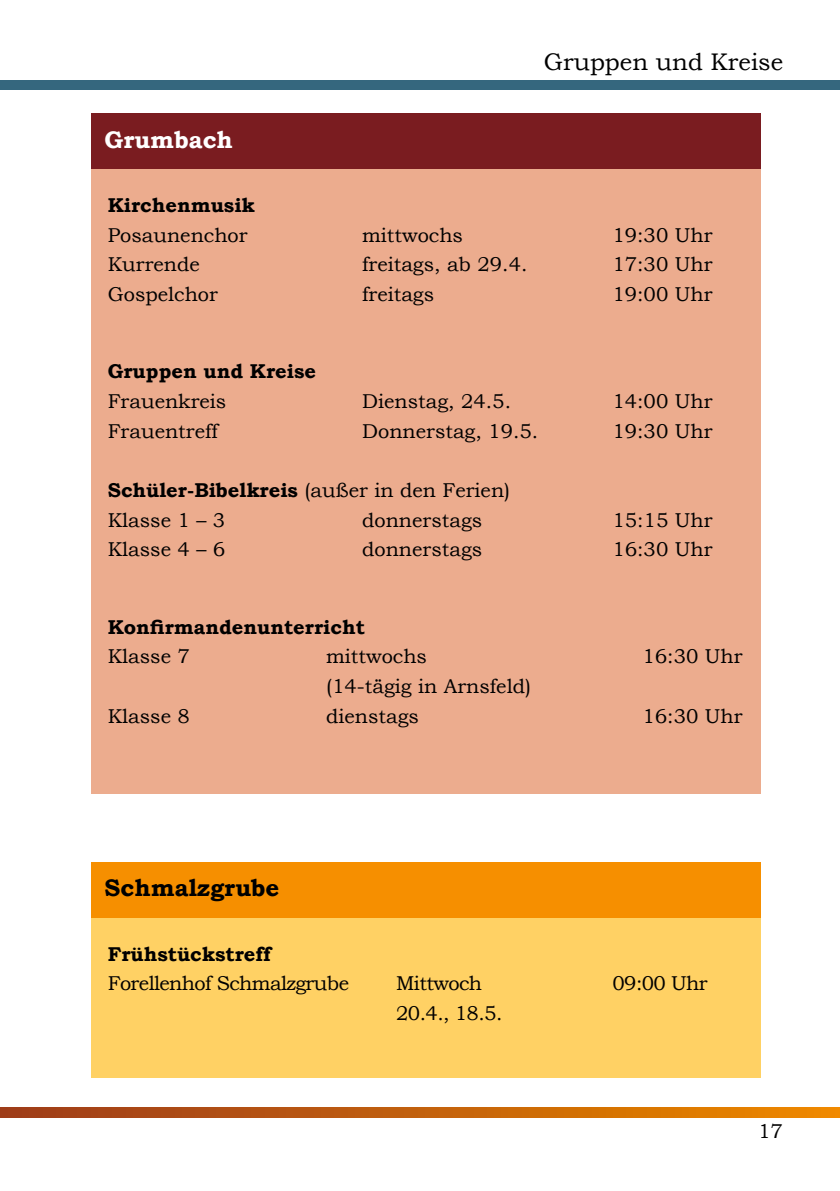
<style>
.page{position:relative;width:840px;height:1191px;background:#fff}
.page>*{position:absolute;margin:0;border:0;box-sizing:border-box;transform-origin:0 0}
.t1{font:24px "Bookman Old Style";color:#000}
.t2{font:700 24px "Bookman Old Style";color:#000}
.t3{font:700 24px "Bookman Old Style";color:#fff}
.t4{font:20px/29.6px "Bookman Old Style";color:#000}
.t5{font:700 20px "Bookman Old Style";color:#000}
.t6{font:20px "Bookman Old Style";letter-spacing:-.03em;color:#000}
.s1{font-weight:700}
</style>
<div class="page">
<div style="left:0;top:80px;width:839px;height:10px;background:#35677e"></div>
<svg style="left:0;top:1107px;width:839px;height:10px"></svg>
<div style="left:91px;top:169px;width:669px;height:625px;background:#ecac8e"></div>
<div style="left:91px;top:113px;width:669px;height:56px;background:#7a1c20"></div>
<div style="left:91px;top:862px;width:669px;height:56px;background:#f68f00"></div>
<div style="left:91px;top:918px;width:669px;height:159px;background:#ffd164"></div>
<p class="t3" style="left:105px;top:122px;width:130px">Grumbach</p>
<p class="t1" style="left:543px;top:46px;width:241px">Gruppen und Kreise</p>
<p class="t5" style="left:108px;top:191px;width:148px">Kirchenmusik</p>
<p class="t4" style="left:108px;top:220px;width:141px">Posaunenchor</p>
<p class="t4" style="left:362px;top:220px;width:102px">mittwochs</p>
<p class="t4" style="left:612px;top:220px;width:102px">19:30 Uhr</p>
<p class="t4" style="left:108px;top:250px;width:93px">Kurrende</p>
<p class="t4" style="left:362px;top:250px;width:167px">freitags, ab 29.4.</p>
<p class="t4" style="left:612px;top:250px;width:102px">17:30 Uhr</p>
<p class="t4" style="left:108px;top:279px;width:111px">Gospelchor</p>
<p class="t4" style="left:362px;top:279px;width:73px">freitags</p>
<p class="t4" style="left:612px;top:279px;width:102px">19:00 Uhr</p>
<p class="t5" style="left:108px;top:357px;width:209px">Gruppen und Kreise</p>
<p class="t4" style="left:108px;top:386px;width:120px">Frauenkreis</p>
<p class="t4" style="left:362px;top:386px;width:150px">Dienstag, 24.5.</p>
<p class="t4" style="left:612px;top:386px;width:102px">14:00 Uhr</p>
<p class="t4" style="left:108px;top:416px;width:112px">Frauentreff</p>
<p class="t4" style="left:362px;top:416px;width:178px">Donnerstag, 19.5.</p>
<p class="t4" style="left:612px;top:416px;width:102px">19:30 Uhr</p>
<p class="t4" style="left:108px;top:475px;width:404px"><span class="s1">Schüler-Bibelkreis</span> (außer in den Ferien)<br>Klasse 1 – 3</p>
<p class="t4" style="left:362px;top:505px;width:121px">donnerstags</p>
<p class="t4" style="left:612px;top:505px;width:102px">15:15 Uhr</p>
<p class="t4" style="left:108px;top:535px;width:119px">Klasse 4 – 6</p>
<p class="t4" style="left:362px;top:535px;width:121px">donnerstags</p>
<p class="t4" style="left:612px;top:535px;width:102px">16:30 Uhr</p>
<p class="t5" style="left:108px;top:612px;width:258px">Konfirmandenunterricht</p>
<p class="t4" style="left:108px;top:642px;width:83px">Klasse 7</p>
<p class="t4" style="left:326px;top:642px;width:102px">mittwochs</p>
<p class="t4" style="left:642px;top:642px;width:102px">16:30 Uhr</p>
<p class="t4" style="left:326px;top:671px;width:206px">(14-tägig in Arnsfeld)</p>
<p class="t4" style="left:108px;top:701px;width:83px">Klasse 8</p>
<p class="t4" style="left:326px;top:701px;width:94px">dienstags</p>
<p class="t4" style="left:642px;top:701px;width:102px">16:30 Uhr</p>
<p class="t2" style="left:105px;top:870px;width:176px">Schmalzgrube</p>
<p class="t5" style="left:108px;top:939px;width:164px">Frühstückstreff</p>
<p class="t6" style="left:108px;top:970px;width:243px">Forellenhof Schmalzgrube</p>
<p class="t6" style="left:396px;top:970px;width:87px">Mittwoch</p>
<p class="t4" style="left:612px;top:968px;width:97px">09:00 Uhr</p>
<p class="t4" style="left:396px;top:998px;width:108px">20.4., 18.5.</p>
<p class="t4" style="left:757px;top:1116px;width:26px">17</p>
</div>
